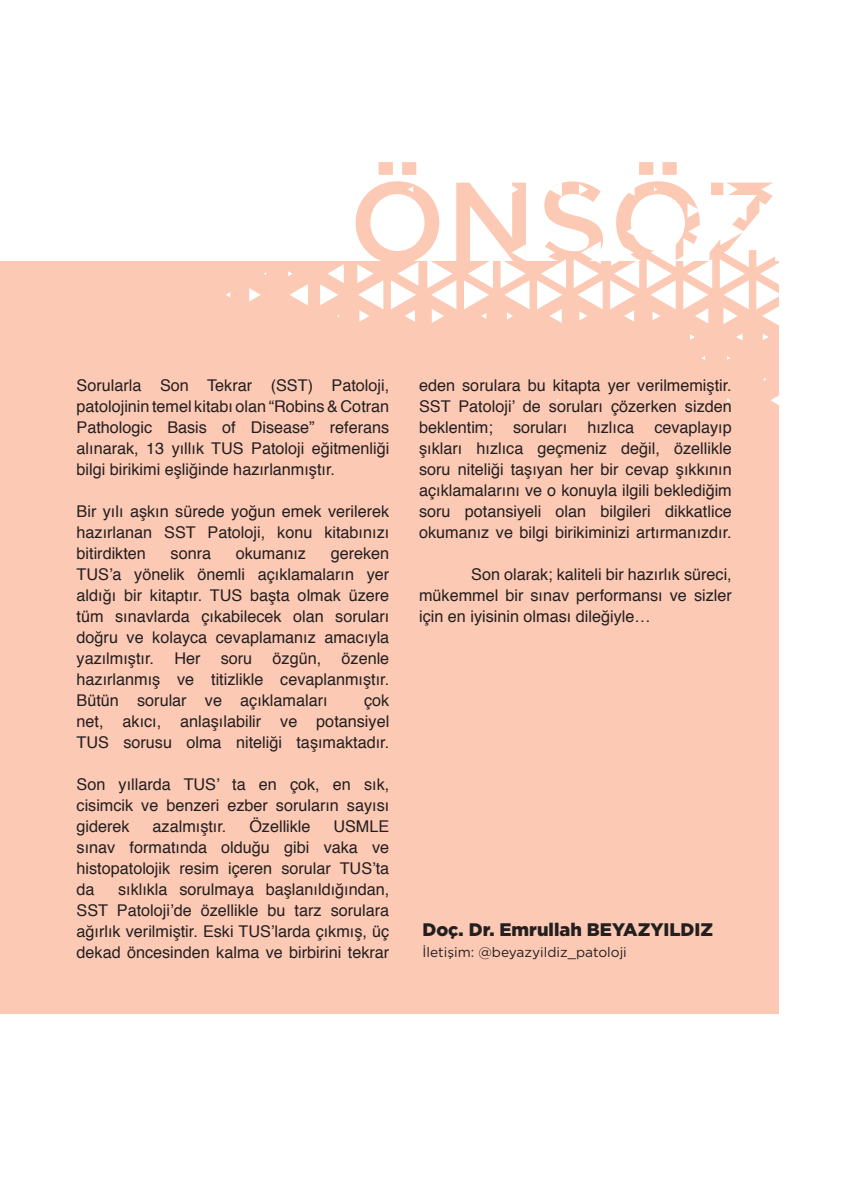
<style>
.page{position:relative;width:851px;height:1191px;background:#fff}
.page>*{position:absolute;margin:0;border:0;box-sizing:border-box;transform-origin:0 0}
.t1{font:500 114.15px "Gotham";color:#fcc9b4}
.t2{font:900 18.15px "Gotham";color:#231f20}
.t3{font:16.2px/21px "Helvetica";color:#231f20;text-align:justify}
.t4{font:13.65px "Gotham";color:#231f20}
</style>
<div class="page">
<div style="left:0;top:261px;width:778px;height:752px;background:#fcc9b4"></div>
<svg style="left:226px;top:292px;width:4px;height:5px"></svg>
<svg style="left:249px;top:288px;width:12px;height:13px"></svg>
<svg style="left:289px;top:284px;width:19px;height:21px"></svg>
<svg style="left:288px;top:271px;width:4px;height:5px"></svg>
<svg style="left:320px;top:264px;width:24px;height:41px"></svg>
<svg style="left:357px;top:264px;width:26px;height:58px"></svg>
<svg style="left:464px;top:261px;width:29px;height:58px"></svg>
<svg style="left:391px;top:261px;width:65px;height:62px"></svg>
<svg style="left:500px;top:261px;width:29px;height:58px"></svg>
<svg style="left:537px;top:261px;width:29px;height:62px"></svg>
<svg style="left:573px;top:261px;width:29px;height:59px"></svg>
<svg style="left:690px;top:334px;width:4px;height:6px"></svg>
<svg style="left:610px;top:261px;width:29px;height:61px"></svg>
<svg style="left:646px;top:261px;width:29px;height:59px"></svg>
<svg style="left:770px;top:394px;width:9px;height:12px"></svg>
<svg style="left:736px;top:334px;width:6px;height:6px"></svg>
<svg style="left:683px;top:261px;width:29px;height:63px"></svg>
<svg style="left:719px;top:261px;width:29px;height:63px"></svg>
<svg style="left:756px;top:261px;width:23px;height:79px"></svg>
<h1 class="t1" style="left:349px;top:147px;width:435px">ÖNSÖZ</h1>
<p class="t3" style="left:77px;top:375px;width:314px">Sorularla Son Tekrar (SST) Patoloji, patolojinin temel kitabı olan “Robins &amp; Cotran Pathologic Basis of Disease” referans alınarak, 13 yıllık TUS Patoloji eğitmenliği bilgi birikimi eşliğinde hazırlanmıştır.</p>
<p class="t3" style="left:77px;top:501px;width:314px">Bir yılı aşkın sürede yoğun emek verilerek hazırlanan SST Patoloji, konu kitabınızı bitirdikten</p>
<p class="t3" style="left:77px;top:543px;width:314px;text-indent:254px">gereken TUS’a yönelik önemli açıklamaların yer aldığı bir kitaptır. TUS başta olmak üzere tüm sınavlarda çıkabilecek olan soruları doğru ve kolayca cevaplamanız amacıyla yazılmıştır.</p>
<p class="t3" style="left:170px;top:543px;width:42px">sonra</p>
<p class="t3" style="left:236px;top:543px;width:72px">okumanız</p>
<p class="t3" style="left:77px;top:648px;width:314px;text-indent:265px">özenle hazırlanmış ve titizlikle cevaplanmıştır.<br>Bütün sorular ve açıklamaları</p>
<p class="t3" style="left:174px;top:648px;width:28px">Her</p>
<p class="t3" style="left:221px;top:648px;width:33px">soru</p>
<p class="t3" style="left:272px;top:648px;width:50px">özgün,</p>
<p class="t3" style="left:77px;top:690px;width:314px;text-indent:287px">çok net, akıcı, anlaşılabilir ve potansiyel TUS sorusu olma niteliği taşımaktadır.</p>
<p class="t3" style="left:77px;top:774px;width:314px">Son yıllarda TUS’ ta en çok, en sık, cisimcik ve benzeri ezber soruların sayısı giderek</p>
<p class="t3" style="left:152px;top:816px;width:75px">azalmıştır.</p>
<p class="t3" style="left:249px;top:816px;width:63px">Özellikle</p>
<p class="t3" style="left:77px;top:816px;width:314px;text-indent:257px">USMLE sınav formatında olduğu gibi vaka ve histopatolojik resim içeren sorular TUS’ta da</p>
<p class="t3" style="left:77px;top:879px;width:314px;text-indent:41px">sıklıkla sorulmaya başlanıldığından, SST Patoloji’de özellikle bu tarz sorulara ağırlık verilmiştir. Eski TUS’larda çıkmış, üç dekad öncesinden kalma ve birbirini tekrar</p>
<p class="t3" style="left:419px;top:375px;width:314px">eden sorulara bu kitapta yer verilmemiştir.<br>SST Patoloji’ de soruları çözerken sizden beklentim; soruları hızlıca cevaplayıp şıkları hızlıca geçmeniz değil, özellikle soru niteliği taşıyan her bir cevap şıkkının açıklamalarını ve o konuyla ilgili beklediğim soru potansiyeli olan bilgileri dikkatlice okumanız ve bilgi birikiminizi artırmanızdır.</p>
<p class="t3" style="left:419px;top:564px;width:314px;text-indent:52px">Son olarak; kaliteli bir hazırlık süreci, mükemmel bir sınav performansı ve sizler için en iyisinin olması dileğiyle…</p>
<p class="t2" style="left:422px;top:917px;width:292px">Doç. Dr. Emrullah BEYAZYILDIZ</p>
<p class="t4" style="left:422px;top:943px;width:206px">İletişim: @beyazyildiz_patoloji</p>
</div>
